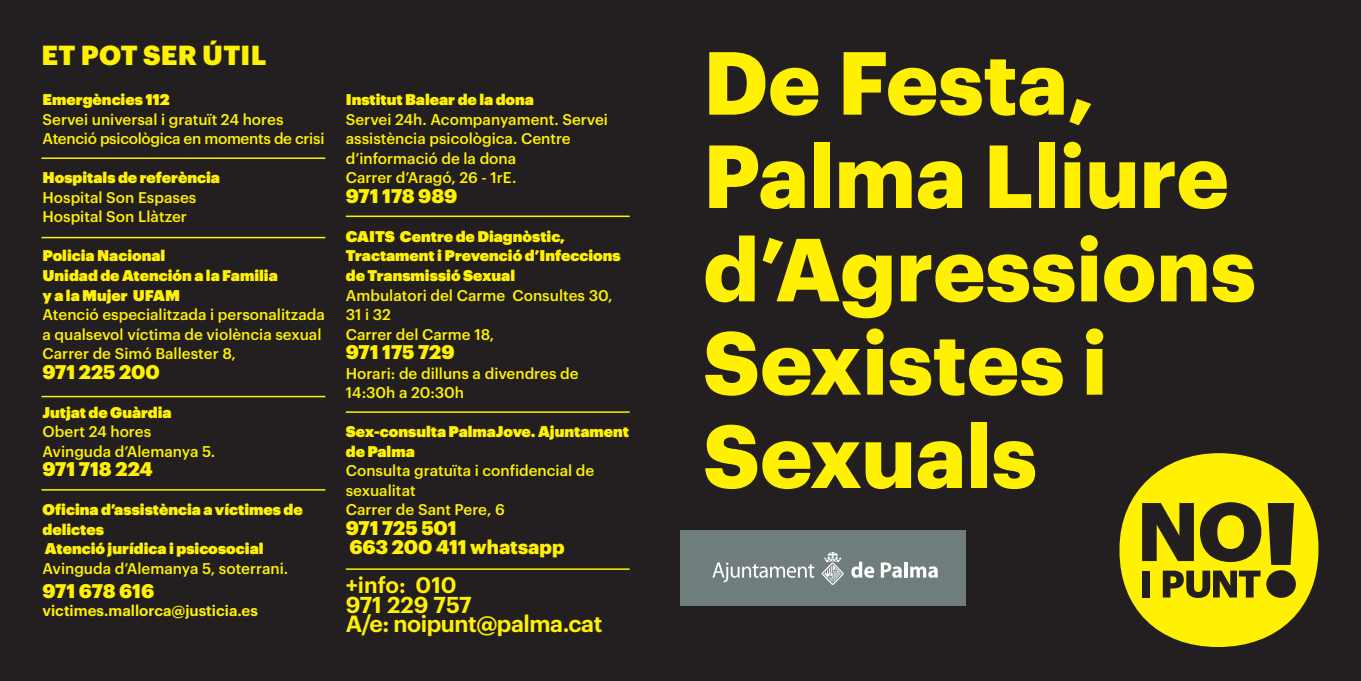
<style>
.page{position:relative;width:1361px;height:681px;background:#fff}
.page>*{position:absolute;margin:0;border:0;box-sizing:border-box;transform-origin:0 0}
.t1{font:700 87.3px/93.3px "Graphik";color:#fff101}
.t2{font:900 27px "Graphik";letter-spacing:.01em;color:#fff101}
.t3{font:600 22.95px "Graphik";letter-spacing:-.02em;color:#fff101}
.t4{font:600 22.5px "Graphik";letter-spacing:-.005em;color:#fff101}
.t5{font:600 22.05px "Graphik";color:#fff101}
.t6{font:900 19.35px/19.5px "Graphik";letter-spacing:-.01em;color:#fff101}
.t7{font:500 15.15px/19.5px "Graphik";color:#fff101}
.t8{font:15.15px/19.5px "Graphik Super";color:#fff101}
.t9{font:500 15.15px/19.5px "Graphik";letter-spacing:-.02em;color:#fff101}
.t10{font:600 15px "Graphik";color:#fff101}
</style>
<div class="page">
<div style="left:655px;top:0;width:706px;height:680px;background:#231f20"></div>
<div style="left:0;top:0;width:655px;height:680px;background:#231f20"></div>
<svg style="left:1119px;top:453px;width:199px;height:193px;fill:#fff101"></svg>
<svg style="left:1142px;top:502px;width:154px;height:95px"></svg>
<div style="left:680px;top:530px;width:286px;height:76px;background:#6f7d7c"></div>
<svg style="left:712px;top:562px;width:102px;height:20px"></svg>
<svg style="left:851px;top:561px;width:23px;height:16px"></svg>
<svg style="left:881px;top:562px;width:21px;height:15px"></svg>
<hr style="left:904px;top:561px;width:3px;height:16px;background:#fff">
<svg style="left:910px;top:566px;width:28px;height:11px"></svg>
<svg style="left:821px;top:551px;width:23px;height:34px"></svg>
<hr style="left:41px;top:157px;width:284px;height:2px;background:#fff101">
<hr style="left:346px;top:215px;width:284px;height:2px;background:#fff101">
<hr style="left:346px;top:411px;width:284px;height:1px;background:#fff101">
<hr style="left:346px;top:568px;width:284px;height:1px;background:#fff101">
<hr style="left:41px;top:237px;width:284px;height:1px;background:#fff101">
<hr style="left:41px;top:395px;width:284px;height:2px;background:#fff101">
<hr style="left:41px;top:489px;width:284px;height:1px;background:#fff101">
<h2 class="t2" style="left:42px;top:34px;width:226px">ET POT SER ÚTIL</h2>
<p class="t8" style="left:43px;top:89px;width:129px">Emergències 112</p>
<p class="t9" style="left:43px;top:108px;width:283px">Servei universal i gratuït 24 hores<br>Atenció psicològica en moments de crisi</p>
<p class="t8" style="left:43px;top:167px;width:179px">Hospitals de referència</p>
<p class="t7" style="left:43px;top:186px;width:155px">Hospital Son Espases<br>Hospital Son Llàtzer</p>
<p class="t8" style="left:43px;top:245px;width:237px">Policia Nacional<br>Unidad de Atención a la Familia y a la Mujer UFAM</p>
<p class="t7" style="left:43px;top:303px;width:284px">Atenció especialitzada i personalitzada a qualsevol víctima de violència sexual<br>Carrer de Simó Ballester 8,</p>
<p class="t6" style="left:43px;top:360px;width:119px">971 225 200</p>
<p class="t8" style="left:43px;top:401px;width:131px">Jutjat de Guàrdia</p>
<p class="t7" style="left:43px;top:420px;width:174px">Obert 24 hores<br>Avinguda d’Alemanya 5.</p>
<p class="t6" style="left:43px;top:457px;width:112px">971 718 224</p>
<p class="t8" style="left:43px;top:498px;width:262px">Oficina d’assistència a víctimes de delictes<br>Atenció jurídica i psicosocial</p>
<p class="t7" style="left:43px;top:557px;width:247px">Avinguda d’Alemanya 5, soterrani.</p>
<p class="t6" style="left:43px;top:579px;width:113px">971 678 616</p>
<p class="t10" style="left:43px;top:598px;width:217px">victimes.mallorca@justicia.es</p>
<p class="t8" style="left:346px;top:89px;width:190px">Institut Balear de la dona</p>
<p class="t7" style="left:346px;top:108px;width:264px">Servei 24h. Acompanyament. Servei assistència psicològica. Centre d’informació de la dona<br>Carrer d’Aragó, 26 - 1rE.</p>
<p class="t6" style="left:346px;top:184px;width:113px">971 178 989</p>
<p class="t8" style="left:346px;top:225px;width:276px">CAITS Centre de Diagnòstic,<br>Tractament i Prevenció d’Infeccions de Transmissió Sexual</p>
<p class="t7" style="left:346px;top:284px;width:268px">Ambulatori del Carme Consultes 30,<br>31 i 32<br>Carrer del Carme 18,</p>
<p class="t6" style="left:346px;top:340px;width:110px">971 175 729</p>
<p class="t7" style="left:346px;top:362px;width:234px">Horari: de dilluns a divendres de<br>14:30h a 20:30h</p>
<p class="t8" style="left:346px;top:420px;width:285px">Sex-consulta PalmaJove. Ajuntament de Palma</p>
<p class="t7" style="left:346px;top:459px;width:250px">Consulta gratuïta i confidencial de sexualitat<br>Carrer de Sant Pere, 6</p>
<p class="t6" style="left:346px;top:516px;width:220px">971 725 501<br>663 200 411 whatsapp</p>
<h3 class="t5" style="left:346px;top:568px;width:112px">+info: 010</h3>
<h3 class="t4" style="left:346px;top:587px;width:127px">971 229 757</h3>
<h3 class="t3" style="left:346px;top:606px;width:258px">A/e: noipunt@palma.cat</h3>
<h1 class="t1" style="left:703px;top:28px;width:554px">De Festa,<br>Palma Lliure d’Agressions<br>Sexistes i<br>Sexuals</h1>
</div>
